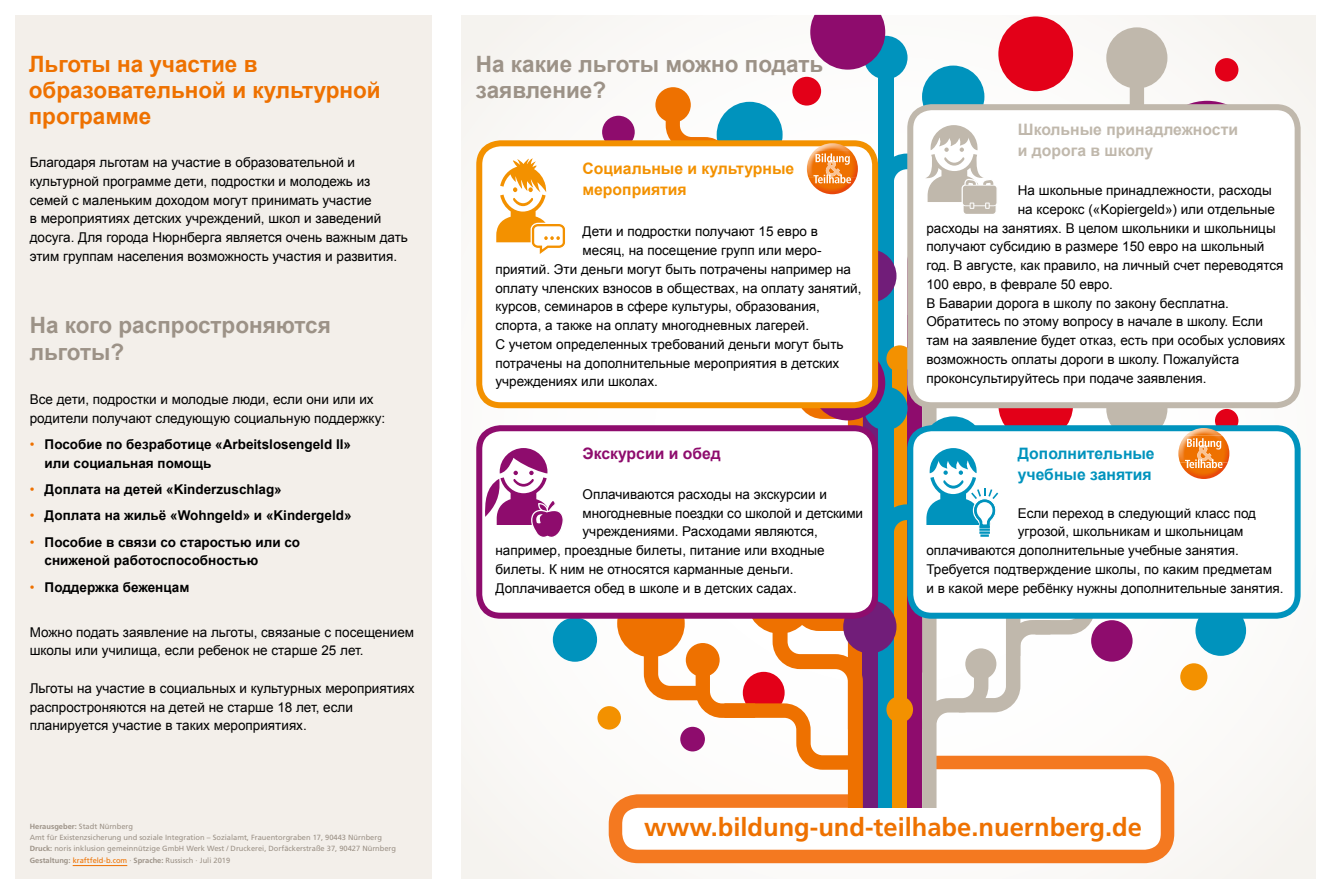
<style>
.page{position:relative;width:1331px;height:893px;background:#fff}
.page>*{position:absolute;margin:0;border:0;box-sizing:border-box;transform-origin:0 0}
.t1{font:700 25.5px "Frutiger";color:#ee7100}
.t2{font:700 22.5px/27px "Arial";color:#9c9287}
.t3{font:700 22.5px/26.2px "Arial";color:#ee7100}
.t4{font:700 15.75px/21px "Arial";color:#c0b8ac}
.t5{font:700 15.75px/21px "Arial";color:#f39100}
.t6{font:700 15.75px/21px "Arial";color:#0093bd}
.t7{font:700 15.75px "Arial";color:#8e0c6d}
.t8{font:13.5px/18.8px "Arial";color:#000}
.t9{font:700 13.5px/18.8px "Arial";color:#000}
.t10{font:7.5px/11.2px "Frutiger";color:#9c9287}
.s1{font-weight:400;color:#ee7100}
.s2{font-weight:700}
.s3{color:#ee7100}
</style>
<div class="page">
<div style="left:461px;top:15px;width:855px;height:863px;background:#faf9f7"></div>
<svg style="left:608px;top:755px;width:567px;height:109px"></svg>
<div style="left:1106px;top:27px;width:61px;height:62px;background:#c0b8ac;border-radius:50%"></div>
<div style="left:864px;top:36px;width:43px;height:43px;background:#0093bd;border-radius:50%"></div>
<div style="left:602px;top:116px;width:33px;height:32px;background:#8e0c6d;border-radius:50%"></div>
<div style="left:922px;top:66px;width:62px;height:62px;background:#0093bd;border-radius:50%"></div>
<div style="left:792px;top:77px;width:29px;height:29px;background:#e30018;border-radius:50%"></div>
<svg style="left:810px;top:15px;width:75px;height:55px"></svg>
<div style="left:998px;top:16px;width:75px;height:75px;background:#e30018;border-radius:50%"></div>
<div style="left:1215px;top:58px;width:23px;height:24px;background:#e30018;border-radius:50%"></div>
<div style="left:1106px;top:378px;width:61px;height:61px;background:#c0b8ac;border-radius:50%"></div>
<div style="left:617px;top:590px;width:68px;height:67px;background:#ee7100;border-radius:50%"></div>
<div style="left:553px;top:617px;width:44px;height:45px;background:#0093bd;border-radius:50%"></div>
<div style="left:1180px;top:663px;width:27px;height:27px;background:#f39100;border-radius:50%"></div>
<div style="left:1195px;top:605px;width:51px;height:51px;background:#0093bd;border-radius:50%"></div>
<div style="left:597px;top:706px;width:24px;height:24px;background:#f39100;border-radius:50%"></div>
<div style="left:1215px;top:409px;width:23px;height:23px;background:#e30018;border-radius:50%"></div>
<div style="left:15px;top:15px;width:417px;height:863px;background:#f3efea"></div>
<hr style="left:73px;top:865px;width:54px;height:1px;background:#ee7100">
<div style="left:479px;top:428px;width:396px;height:188px;background:#fff;border-radius:21px"></div>
<div style="left:476px;top:425px;width:402px;height:194px;border:6px solid #8e0c6d;border-radius:21px"></div>
<svg style="left:485px;top:448px;width:78px;height:89px"></svg>
<div style="left:479px;top:143px;width:396px;height:262px;background:#fff;border-radius:21px"></div>
<div style="left:476px;top:140px;width:402px;height:268px;border:6px solid #f39100;border-radius:21px"></div>
<svg style="left:496px;top:158px;width:69px;height:96px"></svg>
<div style="left:910px;top:107px;width:388px;height:298px;background:#fff;border-radius:21px"></div>
<div style="left:907px;top:104px;width:394px;height:304px;border:6px solid #c0b8ac;border-radius:21px"></div>
<div style="left:910px;top:428px;width:388px;height:188px;background:#fff;border-radius:21px"></div>
<div style="left:907px;top:425px;width:394px;height:194px;border:6px solid #0093bd;border-radius:21px"></div>
<img style="left:1185px;top:428px;width:37px;height:8px">
<img style="left:1180px;top:463px;width:48px;height:16px">
<img style="left:1178px;top:436px;width:51px;height:27px">
<img style="left:1197px;top:449px;width:16px;height:10px">
<svg style="left:1187px;top:438px;width:34px;height:11px"></svg>
<svg style="left:1185px;top:459px;width:37px;height:9px"></svg>
<svg style="left:644px;top:84px;width:500px;height:724px"></svg>
<h2 class="t3" style="left:29px;top:51px;width:354px">Льготы на участие в образовательной и культурной программе</h2>
<p class="t8" style="left:30px;top:153px;width:380px">Благодаря льготам на участие в образовательной и культурной программе дети, подростки и молодежь из семей с маленьким доходом могут принимать участие<br>в мероприятиях детских учреждений, школ и заведений досуга. Для города Нюрнберга является очень важным дать этим группам населения возможность участия и развития.</p>
<h2 class="t2" style="left:30px;top:313px;width:303px">На кого распростроняются льготы?</h2>
<p class="t8" style="left:30px;top:390px;width:357px">Все дети, подростки и молодые люди, если они или их родители получают следующую социальную поддержку:</p>
<p class="t9" style="left:45px;top:436px;width:308px;text-indent:-15px"><span class="s1">•</span> Пособие по безработице «Arbeitslosengeld II» или социальная помощь</p>
<p class="t9" style="left:30px;top:481px;width:254px"><span class="s1">•</span> Доплата на детей «Kinderzuschlag»</p>
<p class="t9" style="left:30px;top:507px;width:323px"><span class="s1">•</span> Доплата на жильё «Wohngeld» и «Kindergeld»</p>
<p class="t9" style="left:45px;top:533px;width:257px;text-indent:-15px"><span class="s1">•</span> Пособие в связи со старостью или со сниженой работоспособностью</p>
<p class="t9" style="left:30px;top:578px;width:161px"><span class="s1">•</span> Поддержка беженцам</p>
<p class="t8" style="left:30px;top:623px;width:386px">Можно подать заявление на льготы, связаные с посещением школы или училища, если ребенок не старше 25 лет.</p>
<p class="t8" style="left:30px;top:679px;width:386px">Льготы на участие в социальных и культурных мероприятиях распростроняются на детей не старше 18 лет, если планируется участие в таких мероприятиях.</p>
<p class="t10" style="left:30px;top:820px;width:368px"><span class="s2">Herausgeber:</span> Stadt Nürnberg<br>Amt für Existenzsicherung und soziale Integration – Sozialamt, Frauentorgraben 17, 90443 Nürnberg <span class="s2">Druck:</span> noris inklusion gemeinnützige GmbH Werk West / Druckerei, Dorfäckerstraße 37, 90427 Nürnberg <span class="s2">Gestaltung:</span> <span class="s3">kraftfeld-b.com</span> · <span class="s2">Sprache:</span> Russisch · Juli 2019</p>
<h2 class="t2" style="left:476px;top:51px;width:349px;line-height:26.2px">На какие льготы можно подать заявление?</h2>
<p class="t5" style="left:583px;top:159px;width:213px">Cоциальные и культурные мероприятия</p>
<p class="t8" style="left:583px;top:222px;width:237px">Дети и подростки получают 15 евро в</p>
<p class="t8" style="left:583px;top:241px;width:241px">месяц, на посещение групп или меро-</p>
<p class="t8" style="left:495px;top:260px;width:357px">приятий. Эти деньги могут быть потрачены например на</p>
<p class="t8" style="left:495px;top:279px;width:368px">оплату членских взносов в обществах, на оплату занятий,</p>
<p class="t8" style="left:495px;top:297px;width:326px">курсов, семинаров в сфере культуры, образования,</p>
<p class="t8" style="left:495px;top:316px;width:315px">спорта, а также на оплату многодневных лагерей.</p>
<p class="t8" style="left:495px;top:335px;width:350px">С учетом определенных требований деньги могут быть</p>
<p class="t8" style="left:495px;top:354px;width:345px">потрачены на дополнительные мероприятия в детских</p>
<p class="t8" style="left:495px;top:372px;width:164px">учреждениях или школах.</p>
<p class="t7" style="left:583px;top:443px;width:140px">Экскурсии и обед</p>
<p class="t8" style="left:583px;top:485px;width:246px">Оплачиваются расходы на экскурсии и</p>
<p class="t8" style="left:583px;top:504px;width:282px">многодневные поездки со школой и детскими</p>
<p class="t8" style="left:583px;top:522px;width:237px">учреждениями. Расходами являются,</p>
<p class="t8" style="left:495px;top:541px;width:331px">например, проездные билеты, питание или входные</p>
<p class="t8" style="left:495px;top:560px;width:300px">билеты. К ним не относятся карманные деньги.</p>
<p class="t8" style="left:495px;top:579px;width:303px">Доплачивается обед в школе и в детских садах.</p>
<p class="t4" style="left:1018px;top:119px;width:222px">Школьные принадлежности и дорога в школу</p>
<p class="t8" style="left:1018px;top:181px;width:255px">На школьные принадлежности, расходы</p>
<p class="t8" style="left:1018px;top:200px;width:259px">на ксерокс («Kopiergeld») или отдельные</p>
<p class="t8" style="left:926px;top:219px;width:351px">расходы на занятиях. В целом школьники и школьницы</p>
<p class="t8" style="left:926px;top:237px;width:339px">получают субсидию в размере 150 евро на школьный</p>
<p class="t8" style="left:926px;top:256px;width:359px">год. В августе, как правило, на личный счет переводятся</p>
<p class="t8" style="left:926px;top:275px;width:188px">100 евро, в феврале 50 евро.</p>
<p class="t8" style="left:926px;top:294px;width:304px">В Баварии дорога в школу по закону бесплатна.</p>
<p class="t8" style="left:926px;top:312px;width:338px">Обратитесь по этому вопросу в начале в школу. Если</p>
<p class="t8" style="left:926px;top:331px;width:360px">там на заявление будет отказ, есть при особых условиях</p>
<p class="t8" style="left:926px;top:350px;width:314px">возможность оплаты дороги в школу. Пожалуйста</p>
<p class="t8" style="left:926px;top:369px;width:282px">проконсультируйтесь при подаче заявления.</p>
<p class="t6" style="left:1018px;top:443px;width:138px">Дополнительные учебные занятия</p>
<p class="t8" style="left:1018px;top:504px;width:240px">Если переход в следующий класс под</p>
<p class="t8" style="left:1018px;top:522px;width:227px">угрозой, школьникам и школьницам</p>
<p class="t8" style="left:926px;top:541px;width:314px">оплачиваются дополнительные учебные занятия.</p>
<p class="t8" style="left:926px;top:560px;width:347px">Требуется подтверждение школы, по каким предметам</p>
<p class="t8" style="left:926px;top:579px;width:359px">и в какой мере ребёнку нужны дополнительные занятия.</p>
<h1 class="t1" style="left:644px;top:812px;width:499px">www.bildung-und-teilhabe.nuernberg.de</h1>
</div>
